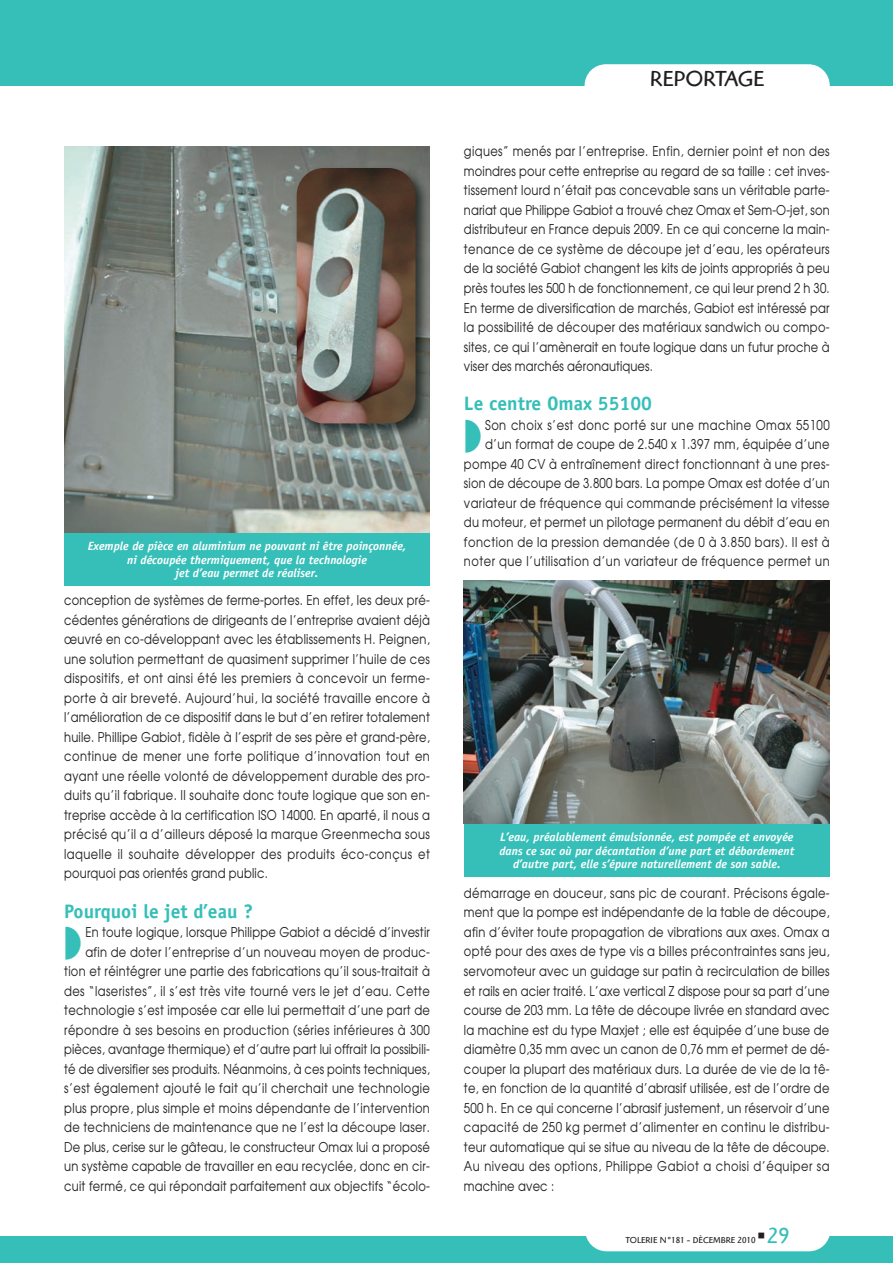
<style>
.page{position:relative;width:893px;height:1263px;background:#fff}
.page>*{position:absolute;margin:0;border:0;box-sizing:border-box;transform-origin:0 0}
.t1{font:22.5px "Highlander";color:#231f20}
.t2{font:22.5px "Highlander";color:#35bfb8}
.t3{font:700 19.5px "Officina Sans";color:#35bfb8}
.t4{font:13.5px/19.5px "Avant Garde";letter-spacing:.025em;color:#231f20;text-align:justify;scale:.85 1}
.t5{font:italic 700 12px/13.5px "Officina Sans";color:#fff;text-align:center}
.t6{font:9px "Highlander";color:#231f20}
</style>
<div class="page">
<div style="left:0;top:0;width:893px;height:85px;background:#35bfb8"></div>
<div style="left:584px;top:64px;width:246px;height:43px;background:#fff;border-radius:21px"></div>
<div style="left:0;top:1236px;width:893px;height:26px;background:#35bfb8"></div>
<div style="left:585px;top:1208px;width:245px;height:42px;background:#fff;border-radius:21px"></div>
<div style="left:64px;top:532px;width:366px;height:53px;background:#35bfb8"></div>
<img style="left:64px;top:146px;width:366px;height:386px">
<div style="left:464px;top:823px;width:366px;height:53px;background:#35bfb8"></div>
<img style="left:464px;top:580px;width:366px;height:243px">
<img style="left:290px;top:161px;width:140px;height:282px">
<img style="left:297px;top:168px;width:118px;height:255px;border-radius:27px">
<p class="t5" style="left:88px;top:540px;width:320px">Exemple de pièce en aluminium ne pouvant ni être poinçonnée, ni découpée thermiquement, que la technologie<br>jet d’eau permet de réaliser.</p>
<p class="t4" style="left:64px;top:591px;width:432px">conception de systèmes de ferme-portes. En effet, les deux pré&shy;cédentes générations de dirigeants de l’entreprise avaient déjà œuvré en co-développant avec les établissements H. Peignen, une solution permettant de quasiment supprimer l’huile de ces dispositifs, et ont ainsi été les premiers à concevoir un ferme&shy;porte à air breveté. Aujourd’hui, la société travaille encore à l’amélioration de ce dispositif dans le but d’en retirer totalement huile. Phillipe Gabiot, fidèle à l’esprit de ses père et grand-père, continue de mener une forte politique d’innovation tout en ayant une réelle volonté de développement durable des pro&shy;duits qu’il fabrique. Il souhaite donc toute logique que son en&shy;treprise accède à la certification ISO 14000. En aparté, il nous a précisé qu’il a d’ailleurs déposé la marque Greenmecha sous laquelle il souhaite développer des produits éco-conçus et pourquoi pas orientés grand public.</p>
<h2 class="t3" style="left:64px;top:903px;width:190px">Pourquoi le jet d’eau ?</h2>
<p class="t4" style="left:64px;top:923px;width:432px;text-align:right">En toute logique, lorsque Philippe Gabiot a décidé d’investir afin de doter l’entreprise d’un nouveau moyen de produc&shy;tion et réintégrer une partie des fabrications qu’il sous-traitait à des “laseristes”, il s’est très vite tourné vers le jet d’eau. Cette technologie s’est imposée car elle lui permettait d’une part de répondre à ses besoins en production (séries inférieures à 300 pièces, avantage thermique) et d’autre part lui offrait la possibili&shy;té de diversifier ses produits. Néanmoins, à ces points techniques, s’est également ajouté le fait qu’il cherchait une technologie plus propre, plus simple et moins dépendante de l’intervention de techniciens de maintenance que ne l’est la découpe laser.<br>De plus, cerise sur le gâteau, le constructeur Omax lui a proposé un système capable de travailler en eau recyclée, donc en cir&shy;cuit fermé, ce qui répondait parfaitement aux objectifs “écolo-</p>
<h1 class="t1" style="left:650px;top:70px;width:116px">REPORTAGE</h1>
<p class="t4" style="left:464px;top:143px;width:432px">giques” menés par l’entreprise. Enfin, dernier point et non des moindres pour cette entreprise au regard de sa taille : cet inves&shy;tissement lourd n’était pas concevable sans un véritable parte&shy;nariat que Philippe Gabiot a trouvé chez Omax et Sem-O-jet, son distributeur en France depuis 2009. En ce qui concerne la main&shy;tenance de ce système de découpe jet d’eau, les opérateurs de la société Gabiot changent les kits de joints appropriés à peu près toutes les 500 h de fonctionnement, ce qui leur prend 2 h 30.<br>En terme de diversification de marchés, Gabiot est intéressé par la possibilité de découper des matériaux sandwich ou compo&shy;sites, ce qui l’amènerait en toute logique dans un futur proche à viser des marchés aéronautiques.</p>
<h2 class="t3" style="left:464px;top:396px;width:190px">Le centre Omax 55100</h2>
<p class="t4" style="left:464px;top:416px;width:432px;text-align:right">Son choix s’est donc porté sur une machine Omax 55100 d’un format de coupe de 2.540 x 1.397 mm, équipée d’une pompe 40 CV à entraînement direct fonctionnant à une pres&shy;sion de découpe de 3.800 bars. La pompe Omax est dotée d’un variateur de fréquence qui commande précisément la vitesse du moteur, et permet un pilotage permanent du débit d’eau en fonction de la pression demandée (de 0 à 3.850 bars). Il est à noter que l’utilisation d’un variateur de fréquence permet un</p>
<p class="t5" style="left:499px;top:831px;width:296px">L’eau, préalablement émulsionnée, est pompée et envoyée dans ce sac où par décantation d’une part et débordement d’autre part, elle s’épure naturellement de son sable.</p>
<p class="t4" style="left:464px;top:884px;width:432px">démarrage en douceur, sans pic de courant. Précisons égale&shy;ment que la pompe est indépendante de la table de découpe, afin d’éviter toute propagation de vibrations aux axes. Omax a opté pour des axes de type vis a billes précontraintes sans jeu, servomoteur avec un guidage sur patin à recirculation de billes et rails en acier traité. L’axe vertical Z dispose pour sa part d’une course de 203 mm. La tête de découpe livrée en standard avec la machine est du type Maxjet ; elle est équipée d’une buse de diamètre 0,35 mm avec un canon de 0,76 mm et permet de dé&shy;couper la plupart des matériaux durs. La durée de vie de la tê&shy;te, en fonction de la quantité d’abrasif utilisée, est de l’ordre de 500 h. En ce qui concerne l’abrasif justement, un réservoir d’une capacité de 250 kg permet d’alimenter en continu le distribu&shy;teur automatique qui se situe au niveau de la tête de découpe.<br>Au niveau des options, Philippe Gabiot a choisi d’équiper sa machine avec :</p>
<p class="t6" style="left:626px;top:1236px;width:131px">TOLERIE N°181 - DÈCEMBRE 2010</p>
<h1 class="t2" style="left:767px;top:1226px;width:24px">29</h1>
</div>
